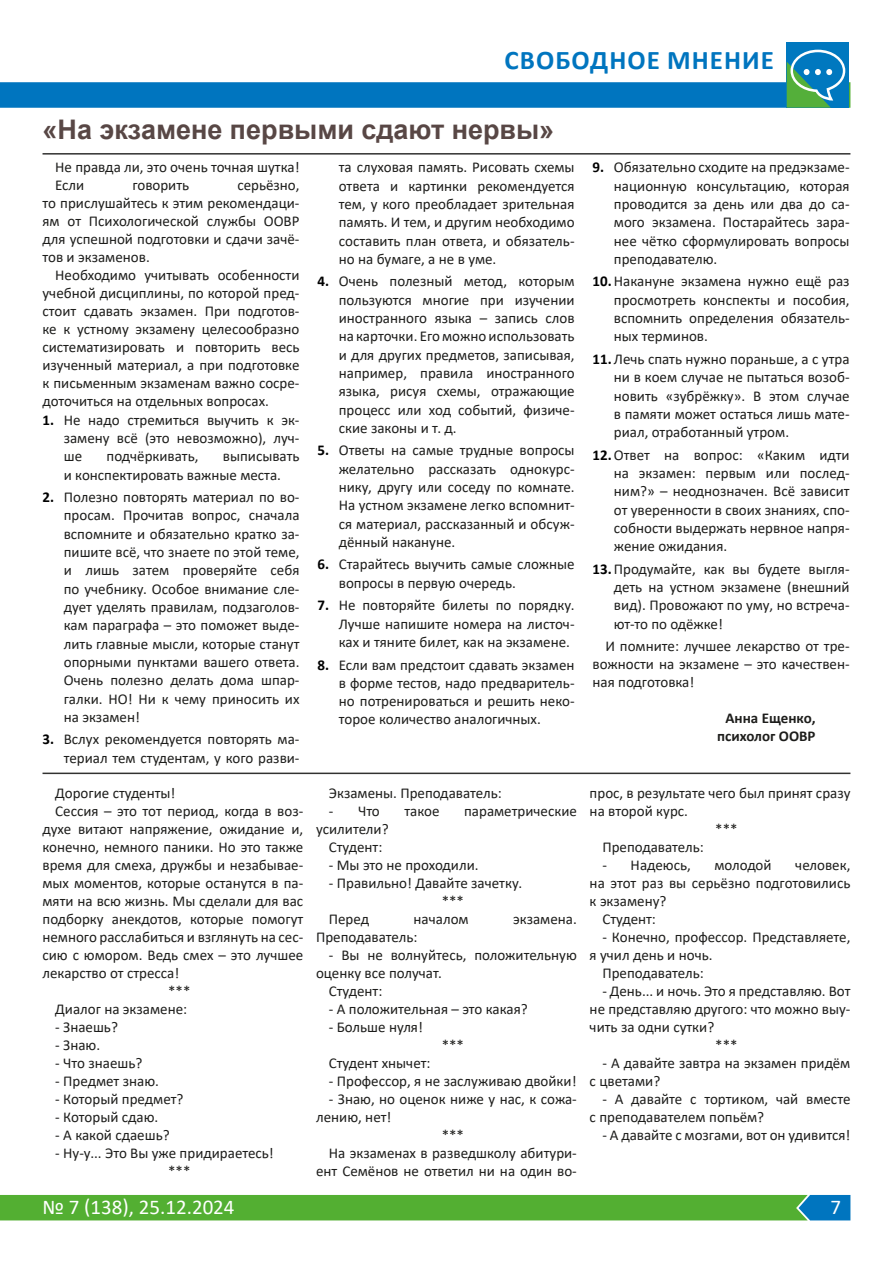
<style>
.page{position:relative;width:893px;height:1263px;background:#fff}
.page>*{position:absolute;margin:0;border:0;box-sizing:border-box;transform-origin:0 0}
.Заголовок{font:700 27px "Arial";color:#584745}
.Текст_статьи{font:700 27px "Calibri";letter-spacing:.04em;color:#0075bf}
.t1{font:21px "Calibri";color:#fff}
.Текст_статьи-2{font:15px/18.3px "Calibri";color:#1d1d1b;text-align:justify}
.Подпись_автора{font:700 15px "Calibri";color:#1d1d1b}
.s1{font-weight:700;color:#000}
</style>
<div class="page">
<div style="left:0;top:1195px;width:850px;height:25px;background:#53af32"></div>
<div style="left:787px;top:43px;width:62px;height:65px;background:#0078bf"></div>
<svg style="left:0;top:48px;width:850px;height:60px"></svg>
<hr style="left:43px;top:153px;width:807px;height:2px;background:#323231">
<hr style="left:43px;top:773px;width:807px;height:1px;background:#323231">
<p class="Текст_статьи" style="left:505px;top:41px;width:271px">СВОБОДНОЕ МНЕНИЕ</p>
<p class="Заголовок" style="left:43px;top:111px;width:513px">«На экзамене первыми сдают нервы»</p>
<p class="Текст_статьи-2" style="left:55px;top:158px;width:246px">Не правда ли, это очень точная шутка!</p>
<p class="Текст_статьи-2" style="left:55px;top:176px;width:31px">Если</p>
<p class="Текст_статьи-2" style="left:132px;top:176px;width:58px">говорить</p>
<p class="Текст_статьи-2" style="left:43px;top:176px;width:259px;text-indent:195px">серьёзно, то прислушайтесь к этим рекомендаци&shy;ям от Психологической службы ООВР для успешной подготовки и сдачи зачё&shy;тов и экзаменов.</p>
<p class="Текст_статьи-2" style="left:43px;top:266px;width:259px;text-indent:13px">Необходимо учитывать особенности учебной дисциплины, по которой пред&shy;стоит сдавать экзамен. При подготов&shy;ке к устному экзамену целесообразно систематизировать и повторить весь изученный материал, а при подготовке к письменным экзаменам важно сосре&shy;доточиться на отдельных вопросах.</p>
<p class="Текст_статьи-2" style="left:64px;top:410px;width:237px;text-indent:-21px"><span class="s1">1.</span> Не надо стремиться выучить к эк&shy;замену всё (это невозможно), луч&shy;ше</p>
<p class="Текст_статьи-2" style="left:107px;top:447px;width:93px">подчёркивать,</p>
<p class="Текст_статьи-2" style="left:64px;top:447px;width:237px;text-indent:159px">выписывать и конспектировать важные места.</p>
<p class="Текст_статьи-2" style="left:64px;top:488px;width:237px;text-indent:-21px"><span class="s1">2.</span> Полезно повторять материал по во&shy;просам. Прочитав вопрос, сначала вспомните и обязательно кратко за&shy;пишите всё, что знаете по этой теме, и лишь затем проверяйте себя по учебнику. Особое внимание сле&shy;дует уделять правилам, подзаголов&shy;кам параграфа – это поможет выде&shy;лить главные мысли, которые станут опорными пунктами вашего ответа.<br>Очень полезно делать дома шпар&shy;галки. НО! Ни к чему приносить их на экзамен!</p>
<p class="Текст_статьи-2" style="left:43px;top:730px;width:259px;text-align:right"><span class="s1">3.</span> Вслух рекомендуется повторять ма&shy;териал тем студентам, у кого разви-</p>
<p class="Текст_статьи-2" style="left:55px;top:784px;width:122px">Дорогие студенты!</p>
<p class="Текст_статьи-2" style="left:43px;top:802px;width:262px;text-indent:13px">Сессия – это тот период, когда в воз&shy;духе витают напряжение, ожидание и, конечно, немного паники. Но это также время для смеха, дружбы и незабывае&shy;мых моментов, которые останутся в па&shy;мяти на всю жизнь. Мы сделали для вас подборку анекдотов, которые помогут немного расслабиться и взглянуть на сес&shy;сию с юмором. Ведь смех – это лучшее лекарство от стресса!</p>
<p class="Текст_статьи-2" style="left:168px;top:982px;width:24px">***</p>
<p class="Текст_статьи-2" style="left:55px;top:1000px;width:133px">Диалог на экзамене:</p>
<p class="Текст_статьи-2" style="left:55px;top:1018px;width:64px">- Знаешь?</p>
<p class="Текст_статьи-2" style="left:55px;top:1036px;width:46px">- Знаю.</p>
<p class="Текст_статьи-2" style="left:55px;top:1054px;width:89px">- Что знаешь?</p>
<p class="Текст_статьи-2" style="left:55px;top:1072px;width:105px">- Предмет знаю.</p>
<p class="Текст_статьи-2" style="left:55px;top:1090px;width:130px">- Который предмет?</p>
<p class="Текст_статьи-2" style="left:55px;top:1108px;width:105px">- Который сдаю.</p>
<p class="Текст_статьи-2" style="left:55px;top:1126px;width:116px">- А какой сдаешь?</p>
<p class="Текст_статьи-2" style="left:55px;top:1144px;width:220px">- Ну-у... Это Вы уже придираетесь!</p>
<p class="Текст_статьи-2" style="left:168px;top:1162px;width:24px">***</p>
<p class="Текст_статьи-2" style="left:339px;top:158px;width:237px">та слуховая память. Рисовать схемы ответа и картинки рекомендуется тем, у кого преобладает зрительная память. И тем, и другим необходимо составить план ответа, и обязатель&shy;но на бумаге, а не в уме.</p>
<p class="Текст_статьи-2" style="left:339px;top:272px;width:237px;text-indent:-21px"><span class="s1">4.</span> Очень полезный метод, которым пользуются многие при изучении иностранного языка – запись слов на карточки. Его можно использовать и для других предметов, записывая, например, правила иностранного языка, рисуя схемы, отражающие процесс или ход событий, физиче&shy;ские законы и т. д.</p>
<p class="Текст_статьи-2" style="left:339px;top:441px;width:237px;text-indent:-21px"><span class="s1">5.</span> Ответы на самые трудные вопросы желательно рассказать однокурс&shy;нику, другу или соседу по комнате.<br>На устном экзамене легко вспомнит&shy;ся материал, рассказанный и обсуж&shy;дённый накануне.</p>
<p class="Текст_статьи-2" style="left:339px;top:555px;width:237px;text-indent:-21px"><span class="s1">6.</span> Старайтесь выучить самые сложные вопросы в первую очередь.</p>
<p class="Текст_статьи-2" style="left:339px;top:596px;width:237px;text-indent:-21px"><span class="s1">7.</span> Не повторяйте билеты по порядку.<br>Лучше напишите номера на листоч&shy;ках и тяните билет, как на экзамене.</p>
<p class="Текст_статьи-2" style="left:339px;top:655px;width:237px;text-indent:-21px"><span class="s1">8.</span> Если вам предстоит сдавать экзамен в форме тестов, надо предваритель&shy;но потренироваться и решить неко&shy;торое количество аналогичных.</p>
<p class="Текст_статьи-2" style="left:329px;top:784px;width:174px">Экзамены. Преподаватель:</p>
<p class="Текст_статьи-2" style="left:329px;top:802px;width:53px">- Что</p>
<p class="Текст_статьи-2" style="left:404px;top:802px;width:37px">такое</p>
<p class="Текст_статьи-2" style="left:464px;top:802px;width:114px">параметрические</p>
<p class="Текст_статьи-2" style="left:316px;top:820px;width:74px">усилители?</p>
<p class="Текст_статьи-2" style="left:329px;top:838px;width:55px">Студент:</p>
<p class="Текст_статьи-2" style="left:329px;top:856px;width:151px">- Мы это не проходили.</p>
<p class="Текст_статьи-2" style="left:329px;top:874px;width:195px">- Правильно! Давайте зачетку.</p>
<p class="Текст_статьи-2" style="left:442px;top:892px;width:24px">***</p>
<p class="Текст_статьи-2" style="left:329px;top:910px;width:42px">Перед</p>
<p class="Текст_статьи-2" style="left:414px;top:910px;width:57px">началом</p>
<p class="Текст_статьи-2" style="left:513px;top:910px;width:65px">экзамена.</p>
<p class="Текст_статьи-2" style="left:316px;top:928px;width:103px">Преподаватель:</p>
<p class="Текст_статьи-2" style="left:316px;top:946px;width:262px;text-indent:13px">- Вы не волнуйтесь, положительную оценку все получат.</p>
<p class="Текст_статьи-2" style="left:329px;top:982px;width:55px">Студент:</p>
<p class="Текст_статьи-2" style="left:329px;top:1000px;width:200px">- А положительная – это какая?</p>
<p class="Текст_статьи-2" style="left:329px;top:1018px;width:96px">- Больше нуля!</p>
<p class="Текст_статьи-2" style="left:442px;top:1036px;width:24px">***</p>
<p class="Текст_статьи-2" style="left:329px;top:1054px;width:103px">Студент хнычет:</p>
<p class="Текст_статьи-2" style="left:329px;top:1072px;width:249px">- Профессор, я не заслуживаю двойки!</p>
<p class="Текст_статьи-2" style="left:316px;top:1090px;width:262px;text-indent:13px">- Знаю, но оценок ниже у нас, к сожа&shy;лению, нет!</p>
<p class="Текст_статьи-2" style="left:442px;top:1126px;width:24px">***</p>
<p class="Текст_статьи-2" style="left:316px;top:1144px;width:262px;text-align:right">На экзаменах в разведшколу абитури&shy;ент Семёнов не ответил ни на один во-</p>
<p class="Текст_статьи-2" style="left:614px;top:158px;width:237px;text-indent:-21px"><span class="s1">9.</span> Обязательно сходите на предэкзаме&shy;национную консультацию, которая проводится за день или два до са&shy;мого экзамена. Постарайтесь зара&shy;нее чётко сформулировать вопросы преподавателю.</p>
<p class="Текст_статьи-2" style="left:614px;top:272px;width:237px;text-indent:-21px"><span class="s1">10.</span>Накануне экзамена нужно ещё раз просмотреть конспекты и пособия, вспомнить определения обязатель&shy;ных терминов.</p>
<p class="Текст_статьи-2" style="left:614px;top:349px;width:237px;text-indent:-21px"><span class="s1">11.</span>Лечь спать нужно пораньше, а с утра ни в коем случае не пытаться возоб&shy;новить «зубрёжку». В этом случае в памяти может остаться лишь мате&shy;риал, отработанный утром.</p>
<p class="Текст_статьи-2" style="left:614px;top:445px;width:237px;text-indent:-21px"><span class="s1">12.</span>Ответ на вопрос: «Каким идти на экзамен: первым или послед&shy;ним?» – неоднозначен. Всё зависит от уверенности в своих знаниях, спо&shy;собности выдержать нервное напря&shy;жение ожидания.</p>
<p class="Текст_статьи-2" style="left:614px;top:559px;width:237px;text-indent:-21px"><span class="s1">13.</span>Продумайте, как вы будете выгля&shy;деть на устном экзамене (внешний вид). Провожают по уму, но встреча&shy;ют-то по одёжке!</p>
<p class="Текст_статьи-2" style="left:593px;top:636px;width:259px;text-indent:13px">И помните: лучшее лекарство от тре&shy;вожности на экзамене – это качествен&shy;ная подготовка!</p>
<p class="Подпись_автора" style="left:725px;top:707px;width:92px">Анна Ещенко,</p>
<p class="Подпись_автора" style="left:717px;top:725px;width:100px">психолог ООВР</p>
<p class="Текст_статьи-2" style="left:590px;top:784px;width:262px">прос, в результате чего был принят сразу на второй курс.</p>
<p class="Текст_статьи-2" style="left:715px;top:820px;width:24px">***</p>
<p class="Текст_статьи-2" style="left:602px;top:838px;width:103px">Преподаватель:</p>
<p class="Текст_статьи-2" style="left:602px;top:856px;width:90px">- Надеюсь,</p>
<p class="Текст_статьи-2" style="left:714px;top:856px;width:59px">молодой</p>
<p class="Текст_статьи-2" style="left:590px;top:856px;width:262px;text-indent:206px">человек, на этот раз вы серьёзно подготовились к экзамену?</p>
<p class="Текст_статьи-2" style="left:602px;top:910px;width:55px">Студент:</p>
<p class="Текст_статьи-2" style="left:590px;top:928px;width:262px;text-indent:13px">- Конечно, профессор. Представляете, я учил день и ночь.</p>
<p class="Текст_статьи-2" style="left:602px;top:964px;width:103px">Преподаватель:</p>
<p class="Текст_статьи-2" style="left:590px;top:982px;width:262px;text-indent:13px">- День... и ночь. Это я представляю. Вот не представляю другого: что можно выу&shy;чить за одни сутки?</p>
<p class="Текст_статьи-2" style="left:715px;top:1036px;width:24px">***</p>
<p class="Текст_статьи-2" style="left:590px;top:1054px;width:262px;text-indent:13px">- А давайте завтра на экзамен придём с цветами?</p>
<p class="Текст_статьи-2" style="left:590px;top:1090px;width:262px;text-indent:13px">- А давайте с тортиком, чай вместе с преподавателем попьём?</p>
<p class="Текст_статьи-2" style="left:602px;top:1126px;width:250px">- А давайте с мозгами, вот он удивится!</p>
<h2 class="t1" style="left:43px;top:1193px;width:194px">№ 7 (138), 25.12.2024</h2>
<h2 class="t1" style="left:830px;top:1193px;width:12px">7</h2>
</div>
